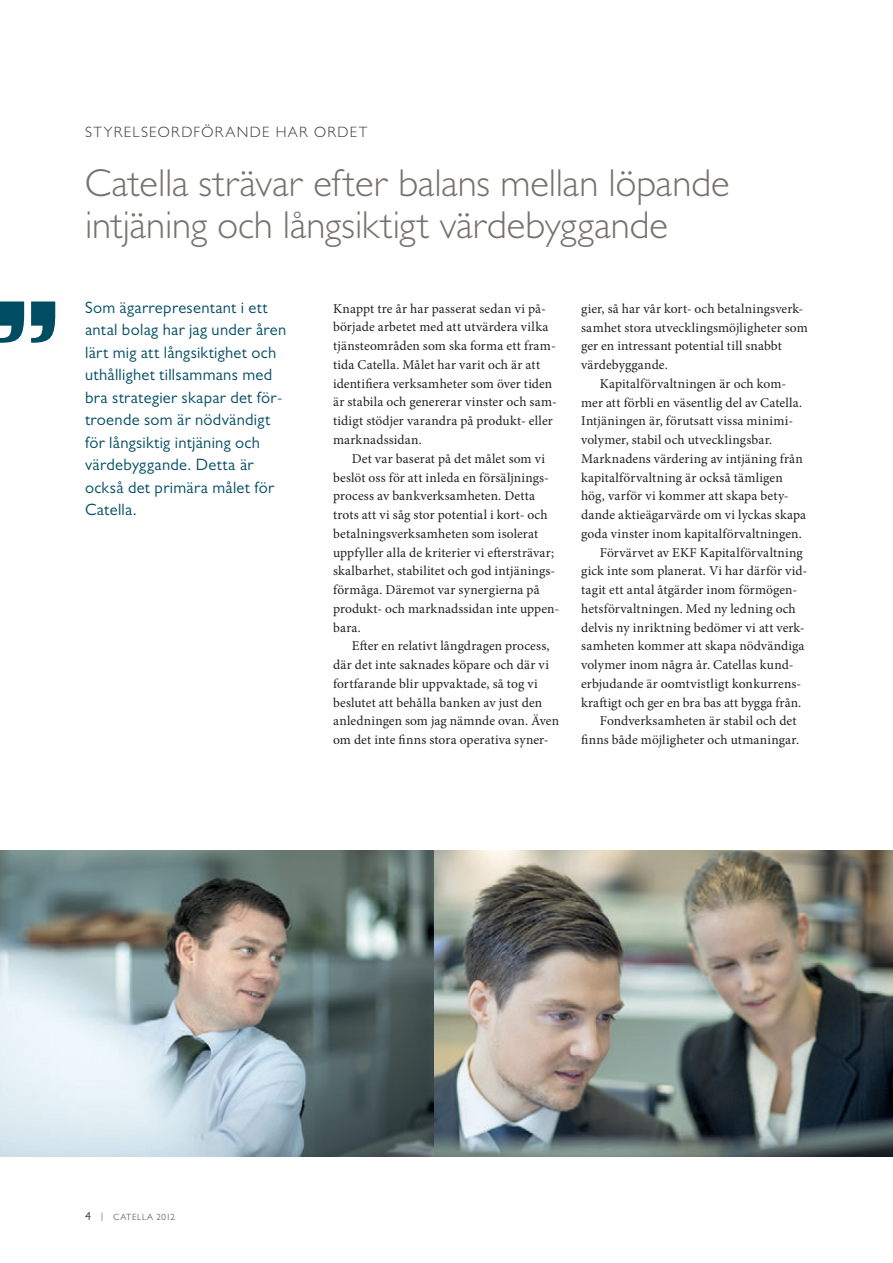
<style>
.page{position:relative;width:893px;height:1263px;background:#fff}
.page>*{position:absolute;margin:0;border:0;box-sizing:border-box;transform-origin:0 0}
.t1{font:300 39px/42px "Gill Sans MT Pro";color:#76716c}
.t2{font:16.5px/22.5px "Gill Sans MT Pro";letter-spacing:.02em;color:#004c62}
.t3{font:300 15px "Gill Sans MT Pro";letter-spacing:.09em;color:#3e3936}
.t4{font:13.5px/18.8px "Minion Pro";letter-spacing:.01em;color:#231f20}
.t5{font:300 9px "Gill Sans MT Pro";letter-spacing:.055em;color:#3e3936}
.s1{font-weight:400;font-size:12px}
</style>
<div class="page">
<svg style="left:0;top:301px;width:55px;height:42px"></svg>
<img style="left:434px;top:850px;width:459px;height:307px">
<svg style="left:0;top:850px;width:434px;height:307px;background:#8e9b9b"></svg>
<p class="t3" style="left:85px;top:123px;width:158px">Styrelseordf örand</p>
<p class="t3" style="left:262px;top:123px;width:107px">e har ord et</p>
<h1 class="t1" style="left:85px;top:161px;width:646px">Catella strävar efter balans mellan löpande intjäning och långsiktigt värdebyggande</h1>
<p class="t2" style="left:85px;top:296px;width:203px">Som ägarrepresentant i ett antal bolag har jag under åren lärt mig att långsiktighet och uthållighet tillsammans med bra strategier skapar det för&shy;troende som är nödvändigt för långsiktig intjäning och värdebyggande. Detta är också det primära målet för<br>Catella.</p>
<p class="t4" style="left:333px;top:299px;width:225px">Knappt tre år har passerat sedan vi på&shy;började arbetet med att utvärdera vilka tjänsteområden som ska forma ett fram&shy;tida Catella. Målet har varit och är att identifiera verksamheter som över tiden är stabila och genererar vinster och sam&shy;tidigt stödjer varandra på produkt- eller marknadssidan.</p>
<p class="t4" style="left:333px;top:449px;width:228px;text-indent:19px">Det var baserat på det målet som vi beslöt oss för att inleda en försäljnings&shy;process av bankverksamheten. Detta trots att vi såg stor potential i kort- och betalningsverksamheten som isolerat uppfyller alla de kriterier vi eftersträvar; skalbarhet, stabilitet och god intjänings&shy;förmåga. Däremot var synergierna på produkt- och marknadssidan inte uppen&shy;bara.</p>
<p class="t4" style="left:333px;top:637px;width:227px;text-indent:19px">Efter en relativt långdragen process, där det inte saknades köpare och där vi fortfarande blir uppvaktade, så tog vi beslutet att behålla banken av just den anledningen som jag nämnde ovan. Även om det inte finns stora operativa syner-</p>
<p class="t4" style="left:581px;top:299px;width:224px">gier, så har vår kort- och betalningsverk-</p>
<p class="t4" style="left:581px;top:318px;width:228px">samhet stora utvecklingsmöjligheter som</p>
<p class="t4" style="left:581px;top:337px;width:202px">ger en intressant potential till snabbt</p>
<p class="t4" style="left:581px;top:355px;width:88px">värdebyggande.</p>
<p class="t4" style="left:600px;top:374px;width:188px">Kapitalförvaltningen är och kom-</p>
<p class="t4" style="left:581px;top:393px;width:223px">mer att förbli en väsentlig del av Catella.</p>
<p class="t4" style="left:581px;top:412px;width:212px">Intjäningen är, förutsatt vissa minimi-</p>
<p class="t4" style="left:581px;top:430px;width:193px">volymer, stabil och utvecklingsbar.</p>
<p class="t4" style="left:581px;top:449px;width:223px">Marknadens värdering av intjäning från</p>
<p class="t4" style="left:581px;top:468px;width:203px">kapitalförvaltning är också tämligen</p>
<p class="t4" style="left:581px;top:487px;width:209px">hög, varför vi kommer att skapa bety-</p>
<p class="t4" style="left:581px;top:505px;width:226px">dande aktieägarvärde om vi lyckas skapa</p>
<p class="t4" style="left:581px;top:524px;width:222px">goda vinster inom kapitalförvaltningen.</p>
<p class="t4" style="left:600px;top:543px;width:205px">Förvärvet av EKF Kapitalförvaltning</p>
<p class="t4" style="left:581px;top:562px;width:228px">gick inte som planerat. Vi har därför vid-</p>
<p class="t4" style="left:581px;top:580px;width:216px">tagit ett antal åtgärder inom förmögen-</p>
<p class="t4" style="left:581px;top:599px;width:216px">hetsförvaltningen. Med ny ledning och</p>
<p class="t4" style="left:581px;top:618px;width:225px">delvis ny inriktning bedömer vi att verk-</p>
<p class="t4" style="left:581px;top:637px;width:225px">samheten kommer att skapa nödvändiga</p>
<p class="t4" style="left:581px;top:655px;width:213px">volymer inom några år. Catellas kund-</p>
<p class="t4" style="left:581px;top:674px;width:222px">erbjudande är oomtvistligt konkurrens-</p>
<p class="t4" style="left:581px;top:693px;width:222px">kraftigt och ger en bra bas att bygga från.</p>
<p class="t4" style="left:600px;top:712px;width:198px">Fondverksamheten är stabil och det</p>
<p class="t4" style="left:581px;top:730px;width:220px">finns både möjligheter och utmaningar.</p>
<p class="t5" style="left:85px;top:1211px;width:91px"><span class="s1">4</span> | Catella 2012</p>
</div>
